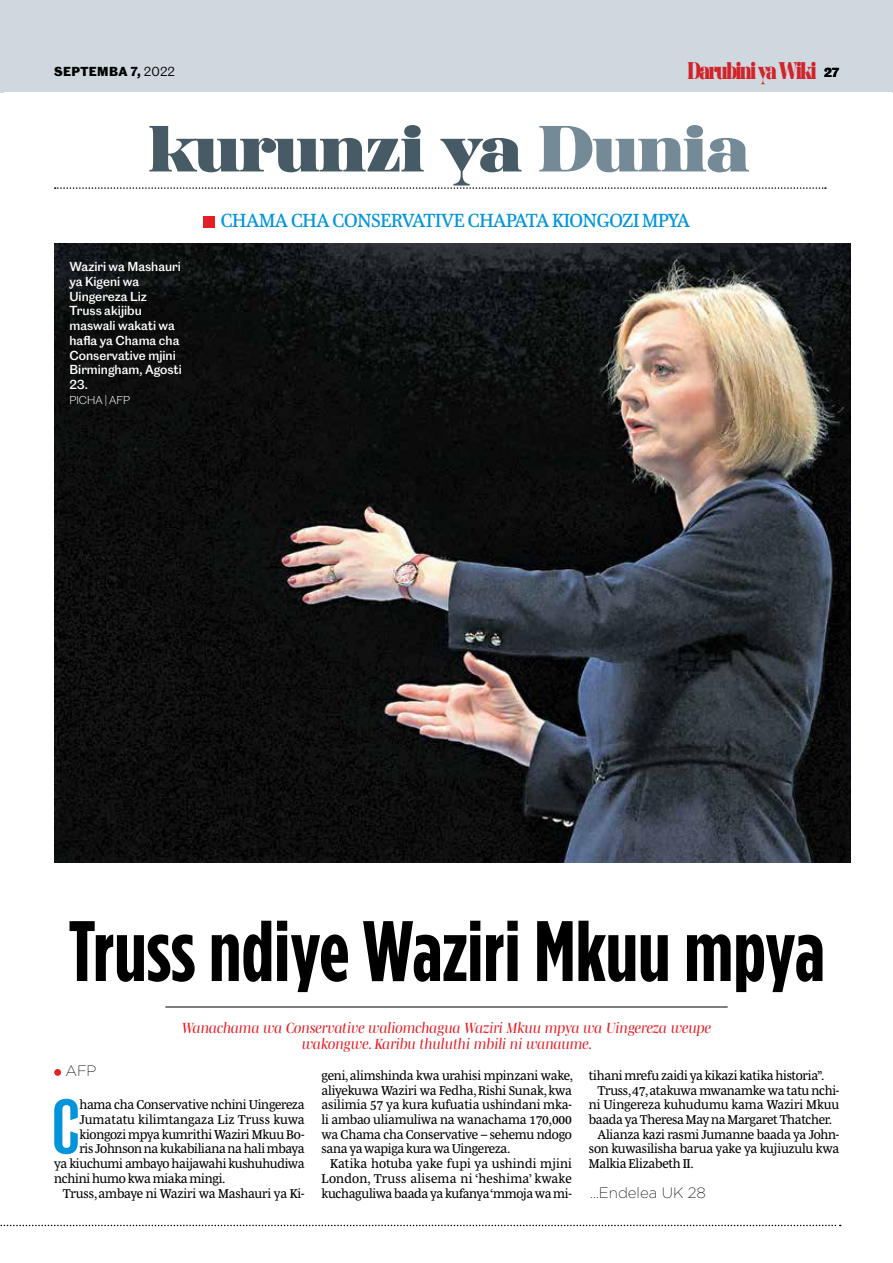
<style>
.page{position:relative;width:893px;height:1263px;background:#fff}
.page>*{position:absolute;margin:0;border:0;box-sizing:border-box;transform-origin:0 0}
.t1{font:700 85.5px "Gotham Condensed";color:#000}
.t2{font:600 71.1px "Caslon Doric Condensed";color:#0095da}
.t3{font:900 67.5px "AW Conqueror Pro Didot S";letter-spacing:-.04em;color:#465b65}
.t4{font:900 25.05px "AW Conqueror Pro Didot";letter-spacing:-.11em;color:#d2232a;scale:.67 1}
.t5{font:19.5px "Mencken Pro Text";letter-spacing:-.02em;color:#0095da}
.t6{font:italic 15px/16.5px "Mencken Pro Head";letter-spacing:-.01em;color:#e31f27;text-align:center}
.t7{font:200 15px "Gotham";color:#000}
.t8{font:13.05px/14.7px "Mencken Pro Text";letter-spacing:-.02em;color:#000;text-align:justify}
.t9{font:13.05px "Mencken Pro Text";letter-spacing:.005em;color:#000}
.t10{font:500 12px/14.7px "Caslon Doric";color:#fff}
.t11{font:700 12px "Caslon Doric";letter-spacing:.03em;color:#000}
.t12{font:300 10.5px "Caslon Doric";color:#fff}
.s1{font-weight:400}
.s2{font-family:"Caslon Doric";font-weight:700;font-size:12px;color:#000}
.s3{color:#748a96}
</style>
<div class="page">
<div style="left:0;top:0;width:893px;height:92px;background:#ced8de"></div>
<svg style="left:0;top:1225px;width:841px;height:1px"></svg>
<img style="left:54px;top:243px;width:796px;height:619px">
<div style="left:203px;top:216px;width:12px;height:11px;background:#e31f27"></div>
<hr style="left:165px;top:1006px;width:563px;height:1px;background:#000">
<div style="left:54px;top:1069px;width:7px;height:7px;background:#e31f27;border-radius:50%"></div>
<svg style="left:55px;top:187px;width:771px;height:2px"></svg>
<p class="t11" style="left:54px;top:62px;width:123px">SEPTEMBA 7, <span class="s1">2022</span></p>
<h3 class="t4" style="left:687px;top:51px;width:228px">Darubini ya Wiki <span class="s2">27</span></h3>
<h3 class="t3" style="left:148px;top:95px;width:604px">kurunzi ya <span class="s3">Dunia</span></h3>
<h3 class="t5" style="left:221px;top:205px;width:471px">CHAMA CHA CONSERVATIVE CHAPATA KIONGOZI MPYA</h3>
<p class="t10" style="left:69px;top:258px;width:114px">Waziri wa Mashauri ya Kigeni wa<br>Uingereza Liz<br>Truss akijibu maswali wakati wa hafla ya Chama cha<br>Conservative mjini<br>Birmingham, Agosti<br>23.</p>
<p class="t12" style="left:69px;top:391px;width:62px">PICHA | AFP</p>
<h1 class="t1" style="left:68px;top:901px;width:758px">Truss ndiye Waziri Mkuu mpya</h1>
<p class="t6" style="left:182px;top:1018px;width:531px">Wanachama wa Conservative waliomchagua Waziri Mkuu mpya wa Uingereza weupe wakongwe. Karibu thuluthi mbili ni wanaume.</p>
<p class="t7" style="left:65px;top:1061px;width:33px">AFP</p>
<p class="t8" style="left:322px;top:1066px;width:253px">geni, alimshinda kwa urahisi mpinzani wake, aliyekuwa Waziri wa Fedha, Rishi Sunak, kwa asilimia 57 ya kura kufuatia ushindani mka&shy;li ambao uliamuliwa na wanachama 170,000 wa Chama cha Conservative – sehemu ndogo sana ya wapiga kura wa Uingereza.</p>
<p class="t8" style="left:322px;top:1155px;width:252px;text-indent:9px">Katika hotuba yake fupi ya ushindi mjini London, Truss alisema ni ‘heshima’ kwake kuchaguliwa baada ya kufanya ‘mmoja wa mi-</p>
<p class="t8" style="left:589px;top:1066px;width:237px">tihani mrefu zaidi ya kikazi katika historia”.</p>
<p class="t8" style="left:597px;top:1081px;width:243px">Truss, 47, atakuwa mwanamke wa tatu nchi-</p>
<p class="t8" style="left:589px;top:1096px;width:252px">ni Uingereza kuhudumu kama Waziri Mkuu</p>
<p class="t8" style="left:589px;top:1111px;width:245px">baada ya Theresa May na Margaret Thatcher.</p>
<p class="t8" style="left:597px;top:1125px;width:243px">Alianza kazi rasmi Jumanne baada ya John-</p>
<p class="t8" style="left:589px;top:1140px;width:252px">son kuwasilisha barua yake ya kujiuzulu kwa</p>
<p class="t8" style="left:589px;top:1155px;width:107px">Malkia Elizabeth II.</p>
<h2 class="t2" style="left:52px;top:1076px;width:30px">C</h2>
<p class="t8" style="left:79px;top:1096px;width:227px">hama cha Conservative nchini Uingereza</p>
<p class="t9" style="left:79px;top:1109px;width:227px">Jumatatu kilimtangaza Liz Truss kuwa</p>
<p class="t8" style="left:79px;top:1125px;width:227px">kiongozi mpya kumrithi Waziri Mkuu Bo-</p>
<p class="t8" style="left:79px;top:1140px;width:227px">ris Johnson na kukabiliana na hali mbaya</p>
<p class="t8" style="left:54px;top:1155px;width:252px">ya kiuchumi ambayo haijawahi kushuhudiwa</p>
<p class="t8" style="left:54px;top:1169px;width:173px">nchini humo kwa miaka mingi.</p>
<p class="t8" style="left:63px;top:1184px;width:243px">Truss, ambaye ni Waziri wa Mashauri ya Ki-</p>
<p class="t7" style="left:590px;top:1183px;width:117px">...Endelea UK 28</p>
</div>
